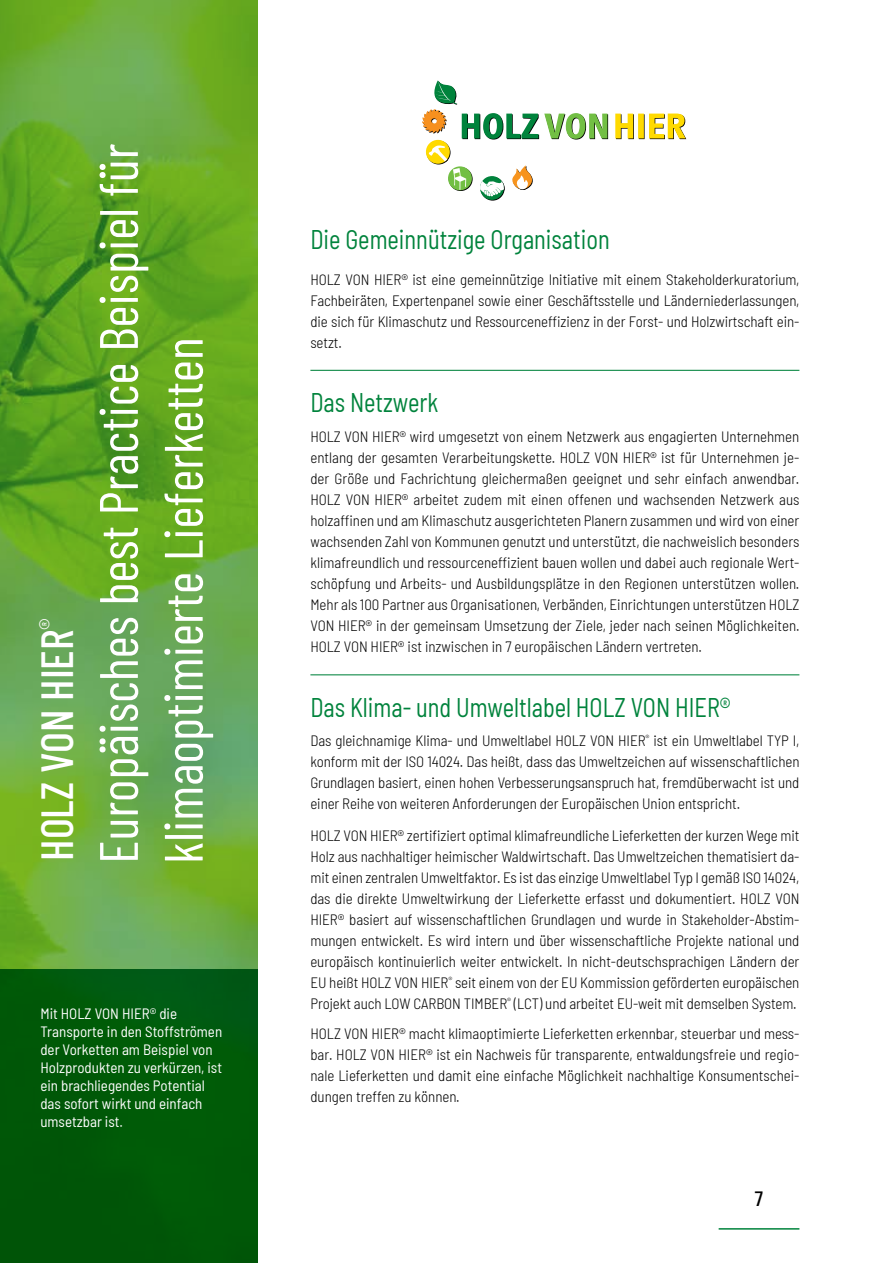
<style>
.page{position:relative;width:893px;height:1263px;background:#fff}
.page>*{position:absolute;margin:0;border:0;box-sizing:border-box;transform-origin:0 0}
.t1{font:54px/64.8px "Barlow Condensed";color:#fff}
.t2{font:500 45px "Barlow Condensed";color:#fff}
.t3{font:semi-condensed 27px "Barlow";color:#00833c;scale:.9 1}
.t4{font:condensed 21px "Univers LT Std";color:#000}
.t5{font:300 semi-condensed 15px/21px "Barlow";letter-spacing:-.005em;color:#000;text-align:justify}
.t6{font:semi-condensed 15px/18px "Barlow";color:#fff}
</style>
<div class="page">
<img style="left:0;top:0;width:257px;height:969px">
<div style="left:0;top:969px;width:257px;height:294px;background:linear-gradient(to right,#005607,#005b0b)"></div>
<hr style="left:310px;top:370px;width:489px;height:1px;background:#00833c">
<hr style="left:310px;top:674px;width:489px;height:1px;background:#00833c">
<svg style="left:481px;top:177px;width:24px;height:24px"></svg>
<svg style="left:615px;top:113px;width:71px;height:26px"></svg>
<svg style="left:480px;top:176px;width:24px;height:24px"></svg>
<svg style="left:422px;top:80px;width:186px;height:117px"></svg>
<hr style="left:719px;top:1228px;width:80px;height:1px;background:#00833c">
<h2 class="t2" style="left:25px;top:861px;width:244px;rotate:-90deg">HOLZ VON HIER<sup>®</sup></h2>
<h1 class="t1" style="left:82px;top:864px;width:722px;rotate:-90deg">Europäisches best Practice Beispiel für klimaoptimierte Lieferketten</h1>
<p class="t6" style="left:40px;top:1003px;width:183px">Mit HOLZ VON HIER® die<br>Transporte in den Stoffströmen der Vorketten am Beispiel von<br>Holzprodukten zu verkürzen, ist ein brachliegendes Potential das sofort wirkt und einfach umsetzbar ist.</p>
<h3 class="t3" style="left:310px;top:220px;width:334px">Die Gemeinnützige Organisation</h3>
<p class="t5" style="left:310px;top:268px;width:491px">HOLZ VON HIER® ist eine gemeinnützige Initiative mit einem Stakeholderkuratorium, Fachbeiräten, Expertenpanel sowie einer Geschäftsstelle und Länderniederlassungen, die sich für Klimaschutz und Ressourceneffizienz in der Forst- und Holzwirtschaft ein&shy;setzt.</p>
<h3 class="t3" style="left:310px;top:383px;width:144px">Das Netzwerk</h3>
<p class="t5" style="left:310px;top:425px;width:491px">HOLZ VON HIER® wird umgesetzt von einem Netzwerk aus engagierten Unternehmen entlang der gesamten Verarbeitungskette. HOLZ VON HIER® ist für Unternehmen je&shy;der Größe und Fachrichtung gleichermaßen geeignet und sehr einfach anwendbar.<br>HOLZ VON HIER® arbeitet zudem mit einen offenen und wachsenden Netzwerk aus holzaffinen und am Klimaschutz ausgerichteten Planern zusammen und wird von einer wachsenden Zahl von Kommunen genutzt und unterstützt, die nachweislich besonders klimafreundlich und ressourceneffizient bauen wollen und dabei auch regionale Wert&shy;schöpfung und Arbeits- und Ausbildungsplätze in den Regionen unterstützen wollen.<br>Mehr als 100 Partner aus Organisationen, Verbänden, Einrichtungen unterstützen HOLZ VON HIER® in der gemeinsam Umsetzung der Ziele, jeder nach seinen Möglichkeiten.<br>HOLZ VON HIER® ist inzwischen in 7 europäischen Ländern vertreten.</p>
<h3 class="t3" style="left:310px;top:688px;width:468px">Das Klima- und Umweltlabel HOLZ VON HIER®</h3>
<p class="t5" style="left:310px;top:729px;width:491px">Das gleichnamige Klima- und Umweltlabel HOLZ VON HIER<sup>®</sup> ist ein Umweltlabel TYP I, konform mit der ISO 14024. Das heißt, dass das Umweltzeichen auf wissenschaftlichen Grundlagen basiert, einen hohen Verbesserungsanspruch hat, fremdüberwacht ist und einer Reihe von weiteren Anforderungen der Europäischen Union entspricht.</p>
<p class="t5" style="left:310px;top:824px;width:491px">HOLZ VON HIER® zertifiziert optimal klimafreundliche Lieferketten der kurzen Wege mit Holz aus nachhaltiger heimischer Waldwirtschaft. Das Umweltzeichen thematisiert da&shy;mit einen zentralen Umweltfaktor. Es ist das einzige Umweltlabel Typ I gemäß ISO 14024, das die direkte Umweltwirkung der Lieferkette erfasst und dokumentiert. HOLZ VON HIER® basiert auf wissenschaftlichen Grundlagen und wurde in Stakeholder-Abstim&shy;mungen entwickelt. Es wird intern und über wissenschaftliche Projekte national und europäisch kontinuierlich weiter entwickelt. In nicht-deutschsprachigen Ländern der EU heißt HOLZ VON HIER<sup>®</sup> seit einem von der EU Kommission geförderten europäischen Projekt auch LOW CARBON TIMBER<sup>®</sup> (LCT) und arbeitet EU-weit mit demselben System.</p>
<p class="t5" style="left:310px;top:1022px;width:491px">HOLZ VON HIER® macht klimaoptimierte Lieferketten erkennbar, steuerbar und mess&shy;bar. HOLZ VON HIER® ist ein Nachweis für transparente, entwaldungsfreie und regio&shy;nale Lieferketten und damit eine einfache Möglichkeit nachhaltige Konsumentschei&shy;dungen treffen zu können.</p>
<h3 class="t4" style="left:754px;top:1185px;width:11px">7</h3>
</div>
